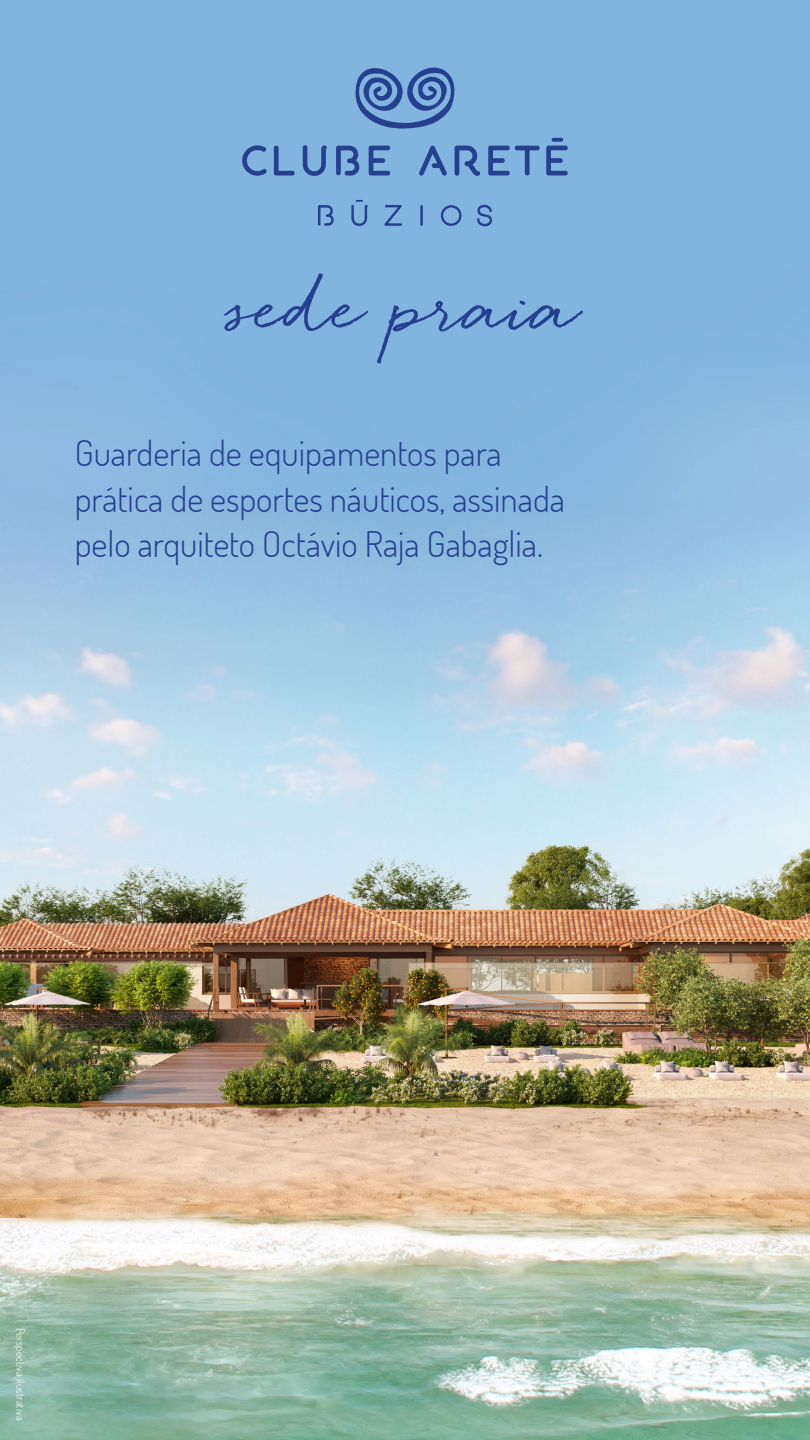
<style>
.page{position:relative;width:810px;height:1440px;background:#fff}
.page>*{position:absolute;margin:0;border:0;box-sizing:border-box;transform-origin:0 0}
.t1{font:700 67.5px "Quickpen";color:#25408f}
.t2{font:300 35.25px/45.8px "Dosis";color:#25408f}
.t3{font:300 11.25px "Dosis";letter-spacing:.01em;color:#fff}
</style>
<div class="page">
<img style="left:0;top:0;width:810px;height:1440px">
<svg style="left:352px;top:63px;width:107px;height:68px;background:#618cc3"></svg>
<svg style="left:351px;top:200px;width:17px;height:26px"></svg>
<svg style="left:384px;top:205px;width:18px;height:21px"></svg>
<svg style="left:420px;top:205px;width:3px;height:21px"></svg>
<svg style="left:477px;top:205px;width:15px;height:21px"></svg>
<svg style="left:318px;top:205px;width:16px;height:21px"></svg>
<svg style="left:441px;top:205px;width:21px;height:21px"></svg>
<svg style="left:546px;top:138px;width:22px;height:37px"></svg>
<svg style="left:242px;top:145px;width:25px;height:31px"></svg>
<svg style="left:274px;top:145px;width:21px;height:31px"></svg>
<svg style="left:303px;top:145px;width:24px;height:31px"></svg>
<svg style="left:369px;top:146px;width:21px;height:29px"></svg>
<svg style="left:455px;top:146px;width:25px;height:30px"></svg>
<svg style="left:488px;top:146px;width:52px;height:30px;background:#608ac2"></svg>
<svg style="left:336px;top:146px;width:23px;height:30px"></svg>
<svg style="left:419px;top:146px;width:28px;height:30px"></svg>
<h1 class="t1" style="left:228px;top:268px;width:355px">sede praia</h1>
<p class="t2" style="left:75px;top:429px;width:492px">Guarderia de equipamentos para prática de esportes náuticos, assinada pelo arquiteto Octávio Raja Gabaglia.</p>
<p class="t3" style="left:28px;top:1328px;width:94px;rotate:90deg">Perspectiva ilustrativa</p>
</div>
